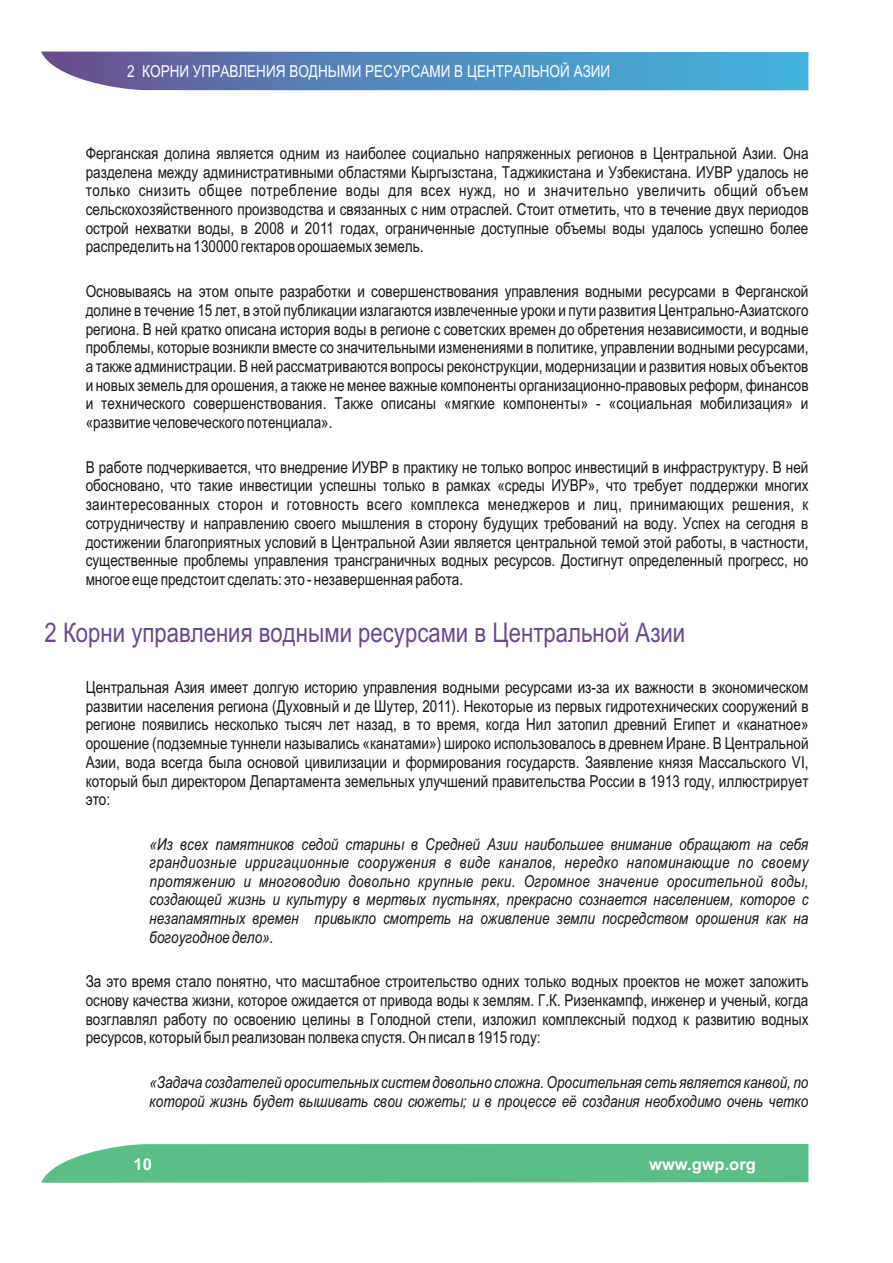
<style>
.page{position:relative;width:893px;height:1263px;background:#fff}
.page>*{position:absolute;margin:0;border:0;box-sizing:border-box;transform-origin:0 0}
.t1{font:27px "Arial Narrow";color:#6b498a}
.t2{font:16.5px/18.8px "Arial Narrow";color:#151616;text-align:justify}
.t3{font:italic 16.5px/18.6px "Arial Narrow";color:#151616;text-align:justify}
.t4{font:16.5px "Arial Narrow";color:#fff}
.t5{font:700 16.5px "Arial";color:#fff}
</style>
<div class="page">
<svg style="left:41px;top:1144px;width:767px;height:39px;background:#62c18c"></svg>
<svg style="left:41px;top:52px;width:767px;height:38px;background:#598dbe"></svg>
<p class="t4" style="left:127px;top:65px;width:485px">2 КОРНИ УПРАВЛЕНИЯ ВОДНЫМИ РЕСУРСАМИ В ЦЕНТРАЛЬНОЙ АЗИИ</p>
<p class="t2" style="left:86px;top:145px;width:724px">Ферганская долина является одним из наиболее социально напряженных регионов в Центральной Азии. Она разделена между административными областями Кыргызстана, Таджикистана и Узбекистана. ИУВР удалось не только снизить общее потребление воды для всех нужд, но и значительно увеличить общий объем сельскохозяйственного производства и связанных с ним отраслей. Стоит отметить, что в течение двух периодов острой нехватки воды, в 2008 и 2011 годах, ограниченные доступные объемы воды удалось успешно более распределить на 130000 гектаров орошаемых земель.</p>
<p class="t2" style="left:86px;top:283px;width:724px">Основываясь на этом опыте разработки и совершенствования управления водными ресурсами в Ферганской долине в течение 15 лет, в этой публикации излагаются извлеченные уроки и пути развития Центрально-Азиатского региона. В ней кратко описана история воды в регионе с советских времен до обретения независимости, и водные проблемы, которые возникли вместе со значительными изменениями в политике, управлении водными ресурсами, а также администрации. В ней рассматриваются вопросы реконструкции, модернизации и развития новых объектов и новых земель для орошения, а также не менее важные компоненты организационно-правовых реформ, финансов и технического совершенствования. Также описаны «мягкие компоненты» - «социальная мобилизация» и «развитие человеческого потенциала».</p>
<p class="t2" style="left:86px;top:459px;width:724px">В работе подчеркивается, что внедрение ИУВР в практику не только вопрос инвестиций в инфраструктуру. В ней обосновано, что такие инвестиции успешны только в рамках «среды ИУВР», что требует поддержки многих заинтересованных сторон и готовность всего комплекса менеджеров и лиц, принимающих решения, к сотрудничеству и направлению своего мышления в сторону будущих требований на воду. Успех на сегодня в достижении благоприятных условий в Центральной Азии является центральной темой этой работы, в частности, существенные проблемы управления трансграничных водных ресурсов. Достигнут определенный прогресс, но многое еще предстоит сделать: это - незавершенная работа.</p>
<h1 class="t1" style="left:45px;top:622px;width:642px">2 Корни управления водными ресурсами в Центральной Азии</h1>
<p class="t2" style="left:86px;top:679px;width:724px">Центральная Азия имеет долгую историю управления водными ресурсами из-за их важности в экономическом развитии населения региона (Духовный и де Шутер, 2011). Некоторые из первых гидротехнических сооружений в регионе появились несколько тысяч лет назад, в то время, когда Нил затопил древний Египет и «канатное» орошение (подземные туннели назывались «канатами») широко использовалось в древнем Иране. В Центральной Азии, вода всегда была основой цивилизации и формирования государств. Заявление князя Массальского VI, который был директором Департамента земельных улучшений правительства России в 1913 году, иллюстрирует это:</p>
<p class="t3" style="left:149px;top:836px;width:660px">«Из всех памятников седой старины в Средней Азии наибольшее внимание обращают на себя грандиозные ирригационные сооружения в виде каналов, нередко напоминающие по своему протяжению и многоводию довольно крупные реки. Огромное значение оросительной воды, создающей жизнь и культуру в мертвых пустынях, прекрасно сознается населением, которое с незапамятных времен привыкло смотреть на оживление земли посредством орошения как на богоугодное дело».</p>
<p class="t2" style="left:86px;top:974px;width:724px">За это время стало понятно, что масштабное строительство одних только водных проектов не может заложить основу качества жизни, которое ожидается от привода воды к землям. Г.К. Ризенкампф, инженер и ученый, когда возглавлял работу по освоению целины в Голодной степи, изложил комплексный подход к развитию водных ресурсов, который был реализован полвека спустя. Он писал в 1915 году:</p>
<p class="t3" style="left:149px;top:1074px;width:660px">«Задача создателей оросительных систем довольно сложна. Оросительная сеть является канвой, по которой жизнь будет вышивать свои сюжеты; и в процессе её создания необходимо очень четко</p>
<p class="t5" style="left:134px;top:1158px;width:20px">10</p>
<p class="t5" style="left:649px;top:1158px;width:108px">www.gwp.org</p>
</div>
